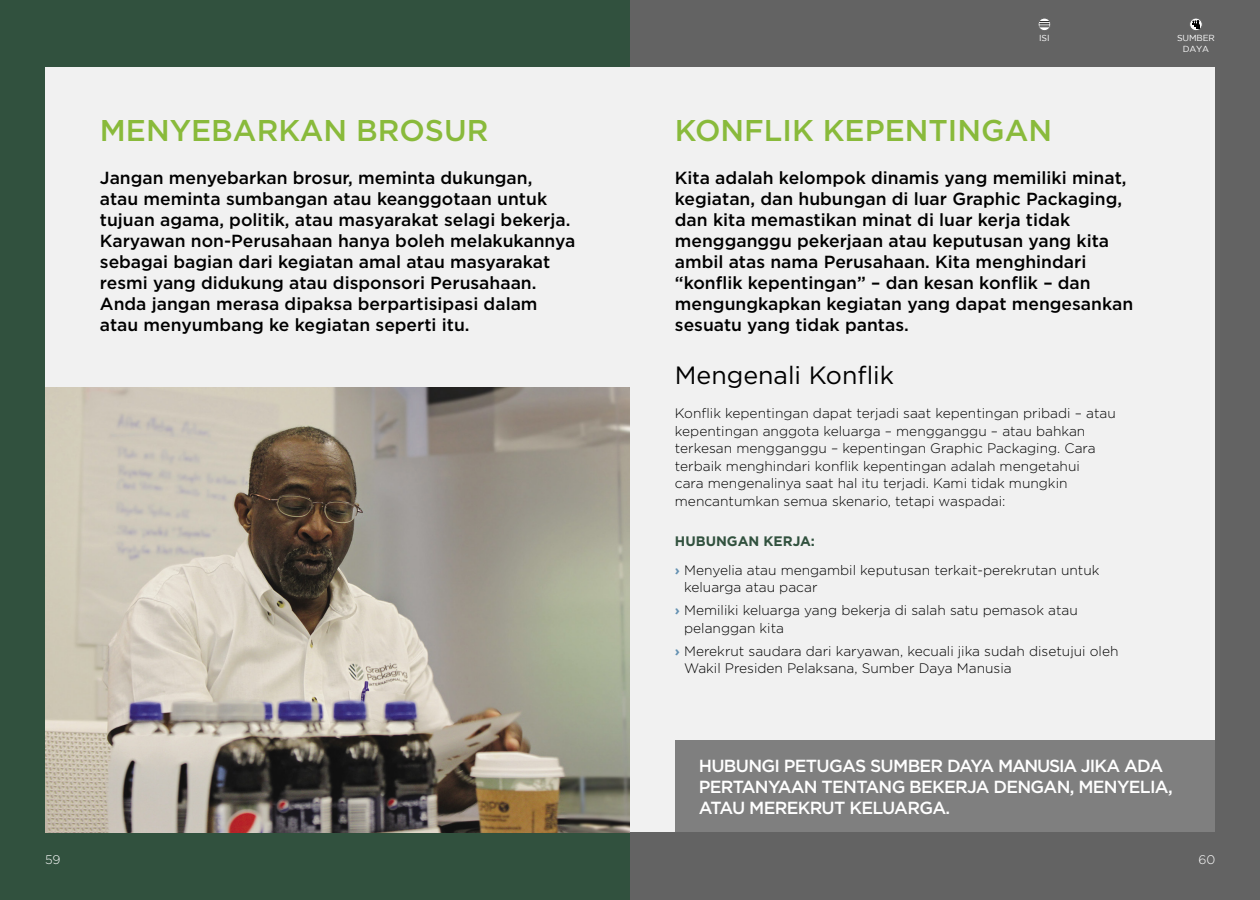
<style>
.page{position:relative;width:1260px;height:900px;background:#fff}
.page>*{position:absolute;margin:0;border:0;box-sizing:border-box;transform-origin:0 0}
.t1{font:500 30px "Gotham";color:#89ba3b}
.t2{font:25px "Gotham";color:#000}
.t3{font:500 17.5px/21px "Gotham";color:#000}
.t4{font:500 17.5px/21px "Gotham";letter-spacing:-.04em;color:#fff}
.t5{font:300 13.75px/17.5px "Gotham";color:#000}
.t6{font:300 12.5px "Gotham";color:#fff}
.t7{font:8.75px/10.5px "Gotham";letter-spacing:-.015em;color:#fff;text-align:center}
.s1{font-weight:700;color:#31513e}
.s2{font-weight:700;color:#6491b2}
</style>
<div class="page">
<div style="left:0;top:0;width:630px;height:900px;background:#31513e"></div>
<div style="left:630px;top:0;width:630px;height:900px;background:#636363"></div>
<div style="left:45px;top:68px;width:1170px;height:764px;background:#f1f1f1"></div>
<svg style="left:1190px;top:18px;width:12px;height:13px"></svg>
<div style="left:1189px;top:18px;width:14px;height:13px;border:1px solid #636363;border-radius:50%"></div>
<svg style="left:1192px;top:20px;width:8px;height:8px"></svg>
<svg style="left:1038px;top:18px;width:13px;height:13px"></svg>
<div style="left:1038px;top:18px;width:13px;height:13px;border:1px solid #636363;border-radius:50%"></div>
<svg style="left:1039px;top:21px;width:11px;height:6px"></svg>
<img style="left:45px;top:388px;width:585px;height:444px">
<div style="left:675px;top:740px;width:540px;height:92px;background:#7f7f7f"></div>
<h1 class="t1" style="left:100px;top:111px;width:390px">MENYEBARKAN BROSUR</h1>
<p class="t3" style="left:100px;top:168px;width:477px">Jangan menyebarkan brosur, meminta dukungan,<br>atau meminta sumbangan atau keanggotaan untuk tujuan agama, politik, atau masyarakat selagi bekerja.<br>Karyawan non-Perusahaan hanya boleh melakukannya sebagai bagian dari kegiatan amal atau masyarakat resmi yang didukung atau disponsori Perusahaan.<br>Anda jangan merasa dipaksa berpartisipasi dalam atau menyumbang ke kegiatan seperti itu.</p>
<p class="t7" style="left:1039px;top:33px;width:12px">ISI</p>
<h1 class="t1" style="left:675px;top:111px;width:379px">KONFLIK KEPENTINGAN</h1>
<p class="t3" style="left:675px;top:168px;width:460px">Kita adalah kelompok dinamis yang memiliki minat, kegiatan, dan hubungan di luar Graphic Packaging, dan kita memastikan minat di luar kerja tidak mengganggu pekerjaan atau keputusan yang kita ambil atas nama Perusahaan. Kita menghindari “konflik kepentingan” – dan kesan konflik – dan mengungkapkan kegiatan yang dapat mengesankan sesuatu yang tidak pantas.</p>
<h2 class="t2" style="left:675px;top:359px;width:221px">Mengenali Konflik</h2>
<p class="t5" style="left:675px;top:405px;width:442px">Konflik kepentingan dapat terjadi saat kepentingan pribadi – atau kepentingan anggota keluarga – mengganggu – atau bahkan terkesan mengganggu – kepentingan Graphic Packaging. Cara terbaik menghindari konflik kepentingan adalah mengetahui<br>cara mengenalinya saat hal itu terjadi. Kami tidak mungkin mencantumkan semua skenario, tetapi waspadai:</p>
<p class="t5" style="left:675px;top:526px;width:426px;line-height:28.8px"><span class="s1">HUBUNGAN KERJA:<br></span><span class="s2">›</span> Menyelia atau mengambil keputusan terkait-perekrutan untuk</p>
<p class="t5" style="left:675px;top:576px;width:404px;line-height:23.1px;text-indent:9px">keluarga atau pacar<br><span class="s2">›</span> Memiliki keluarga yang bekerja di salah satu pemasok atau</p>
<p class="t5" style="left:675px;top:616px;width:445px;line-height:23.1px;text-indent:9px">pelanggan kita<br><span class="s2">›</span> Merekrut saudara dari karyawan, kecuali jika sudah disetujui oleh</p>
<p class="t5" style="left:684px;top:660px;width:329px">Wakil Presiden Pelaksana, Sumber Daya Manusia</p>
<p class="t7" style="left:1177px;top:33px;width:39px">SUMBER<br>DAYA</p>
<p class="t4" style="left:699px;top:755px;width:475px">HUBUNGI PETUGAS SUMBER DAYA MANUSIA JIKA ADA<br>PERTANYAAN TENTANG BEKERJA DENGAN, MENYELIA,<br>ATAU MEREKRUT KELUARGA.</p>
<p class="t6" style="left:45px;top:853px;width:17px">59</p>
<p class="t6" style="left:1199px;top:853px;width:18px">60</p>
</div>
